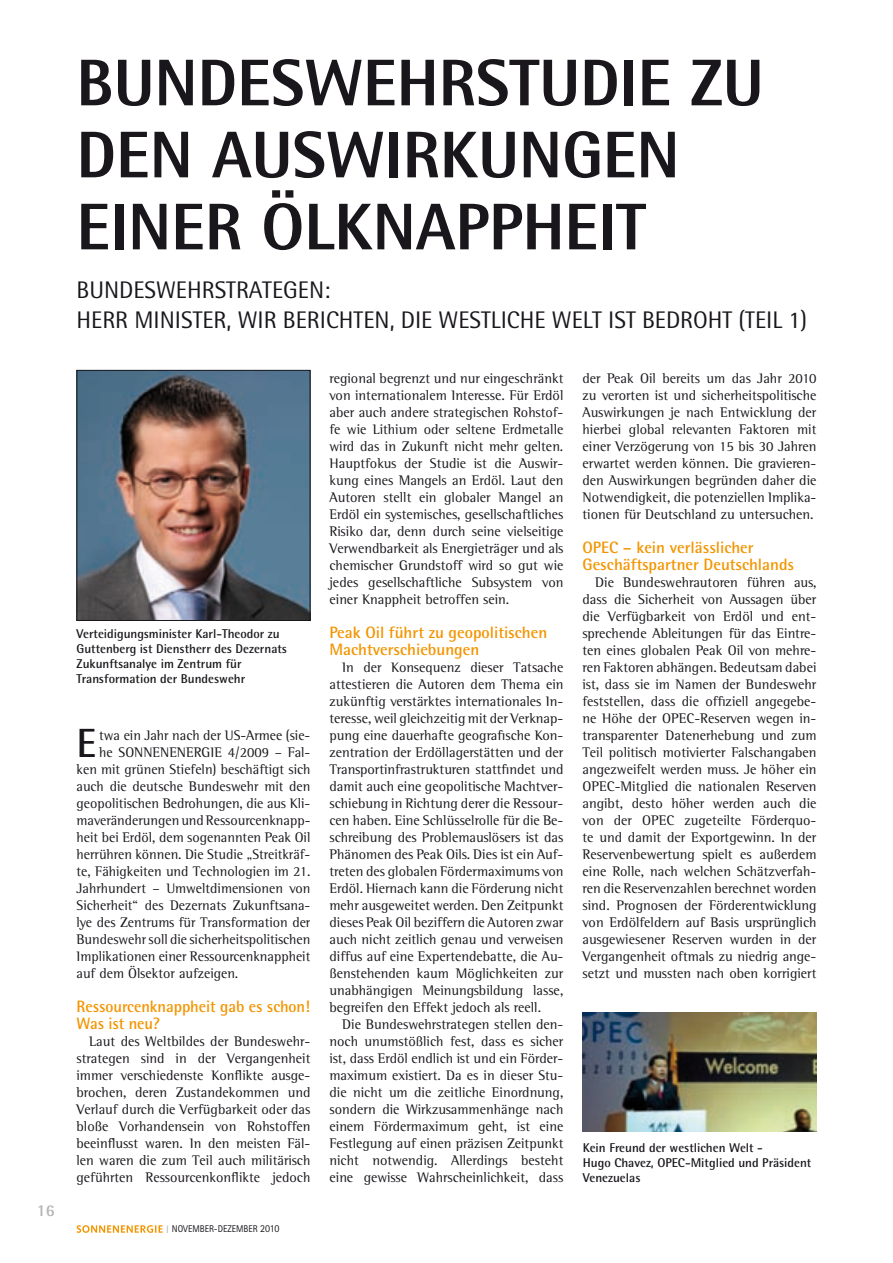
<style>
.page{position:relative;width:893px;height:1263px;background:#fff}
.page>*{position:absolute;margin:0;border:0;box-sizing:border-box;transform-origin:0 0}
.t1{font:800 66px/72px "Rotis Semi Sans Std";color:#1a171c}
.t2{font:700 40.8px "Rotis Semi Sans Std";color:#1a171c}
.t3{font:24px/30px "Rotis Semi Sans Std";color:#1a171c}
.t4{font:700 16.5px/17px "Rotis Semi Sans Std";color:#f39500}
.t5{font:700 16.5px "Rotis Semi Sans Std";color:#b1b3b4}
.t6{font:14.25px/17px "Rotis Semi Serif Std";color:#1a171c;text-align:justify}
.t7{font:700 12.75px/15px "Rotis Semi Sans Std";color:#1a171c}
.t8{font:9.75px "Rotis Sans Serif Std";color:#1a171c;scale:.95 1}
.s1{font-size:10.8px;color:#b1b3b4}
.s2{font-size:10.65px}
</style>
<div class="page">
<svg style="left:77px;top:1225px;width:86px;height:8px"></svg>
<img style="left:79px;top:372px;width:229px;height:247px">
<div style="left:77px;top:370px;width:233px;height:251px;border:1px solid #1a171c"></div>
<img style="left:583px;top:1012px;width:233px;height:119px">
<p class="t5" style="left:37px;top:1200px;width:19px">16</p>
<h1 class="t1" style="left:77px;top:46px;width:689px">BUNDESWEHRSTUDIE ZU<br>DEN AUSWIRKUNGEN<br>EINER ÖLKNAPPHEIT</h1>
<h3 class="t3" style="left:77px;top:274px;width:732px">BU NDESWEH RSTRATEGEN:<br>HERR MINISTER, WIR BERICHTEN, DIE WESTLICH E WELT IST BEDROHT (TEIL 1)</h3>
<p class="t7" style="left:77px;top:626px;width:212px">Verteidigungsminister Karl-Theodor zu Guttenberg ist Dienstherr des Dezernats Zukunftsanalye im Zentrum für Transformation der Bundeswehr</p>
<h2 class="t2" style="left:77px;top:718px;width:17px">E</h2>
<p class="t6" style="left:99px;top:727px;width:213px">twa ein Jahr nach der US-Armee (sie-</p>
<p class="t6" style="left:99px;top:744px;width:213px">he SONNENENERGIE 4/2009 – Fal-</p>
<p class="t6" style="left:77px;top:761px;width:235px">ken mit grünen Stiefeln) beschäftigt sich</p>
<p class="t6" style="left:77px;top:778px;width:235px">auch die deutsche Bundeswehr mit den</p>
<p class="t6" style="left:77px;top:795px;width:235px">geopolitischen Bedrohungen, die aus Kli-</p>
<p class="t6" style="left:77px;top:812px;width:235px">maveränderungen und Ressourcenknapp-</p>
<p class="t6" style="left:77px;top:829px;width:235px">heit bei Erdöl, dem sogenannten Peak Oil</p>
<p class="t6" style="left:77px;top:846px;width:235px">herrühren können. Die Studie „Streitkräf-</p>
<p class="t6" style="left:77px;top:863px;width:235px">te, Fähigkeiten und Technologien im 21.</p>
<p class="t6" style="left:77px;top:880px;width:235px">Jahrhundert – Umweltdimensionen von</p>
<p class="t6" style="left:77px;top:897px;width:235px">Sicherheit“ des Dezernats Zukunftsana-</p>
<p class="t6" style="left:77px;top:914px;width:235px">lye des Zentrums für Transformation der</p>
<p class="t6" style="left:77px;top:931px;width:235px">Bundeswehr soll die sicherheitspolitischen</p>
<p class="t6" style="left:77px;top:948px;width:235px">Implikationen einer Ressourcenknappheit</p>
<p class="t6" style="left:77px;top:965px;width:163px">auf dem Ölsektor aufzeigen.</p>
<p class="t4" style="left:77px;top:998px;width:235px">Ressourcenknappheit gab es schon!<br>Was ist neu?</p>
<p class="t6" style="left:77px;top:1033px;width:235px;text-indent:13px">Laut des Weltbildes der Bundeswehr&shy;strategen sind in der Vergangenheit immer verschiedenste Konflikte ausge&shy;brochen, deren Zustandekommen und Verlauf durch die Verfügbarkeit oder das bloße Vorhandensein von Rohstoffen beeinflusst waren. In den meisten Fäl&shy;len waren die zum Teil auch militärisch geführten Ressourcenkonflikte jedoch</p>
<p class="t8" style="left:166px;top:1223px;width:121px"><span class="s1">I</span> NOVEMBER-DEZEMBER <span class="s2">2010</span></p>
<p class="t6" style="left:330px;top:369px;width:235px">regional begrenzt und nur eingeschränkt von internationalem Interesse. Für Erdöl aber auch andere strategischen Rohstof&shy;fe wie Lithium oder seltene Erdmetalle wird das in Zukunft nicht mehr gelten.<br>Hauptfokus der Studie ist die Auswir&shy;kung eines Mangels an Erdöl. Laut den Autoren stellt ein globaler Mangel an Erdöl ein systemisches, gesellschaftliches Risiko dar, denn durch seine vielseitige Verwendbarkeit als Energieträger und als chemischer Grundstoff wird so gut wie jedes gesellschaftliche Subsystem von einer Knappheit betroffen sein.</p>
<p class="t4" style="left:330px;top:623px;width:219px">Peak Oil führt zu geopolitischen<br>Machtverschiebungen</p>
<p class="t6" style="left:330px;top:659px;width:235px;text-indent:13px">In der Konsequenz dieser Tatsache attestieren die Autoren dem Thema ein zukünftig verstärktes internationales In&shy;teresse, weil gleichzeitig mit der Verknap&shy;pung eine dauerhafte geografische Kon&shy;zentration der Erdöllagerstätten und der Transportinfrastrukturen stattfindet und damit auch eine geopolitische Machtver&shy;schiebung in Richtung derer die Ressour&shy;cen haben. Eine Schlüsselrolle für die Be&shy;schreibung des Problemauslösers ist das Phänomen des Peak Oils. Dies ist ein Auf&shy;treten des globalen Fördermaximums von Erdöl. Hiernach kann die Förderung nicht mehr ausgeweitet werden. Den Zeitpunkt dieses Peak Oil beziffern die Autoren zwar auch nicht zeitlich genau und verweisen diffus auf eine Expertendebatte, die Au&shy;ßenstehenden kaum Möglichkeiten zur unabhängigen Meinungsbildung lasse, begreifen den Effekt jedoch als reell.</p>
<p class="t6" style="left:330px;top:1016px;width:235px;text-indent:13px">Die Bundeswehrstrategen stellen den&shy;noch unumstößlich fest, dass es sicher ist, dass Erdöl endlich ist und ein Förder&shy;maximum existiert. Da es in dieser Stu&shy;die nicht um die zeitliche Einordnung, sondern die Wirkzusammenhänge nach einem Fördermaximum geht, ist eine Festlegung auf einen präzisen Zeitpunkt nicht notwendig. Allerdings besteht eine gewisse Wahrscheinlichkeit, dass</p>
<p class="t6" style="left:583px;top:370px;width:235px">der Peak Oil bereits um das Jahr 2010 zu verorten ist und sicherheitspolitische Auswirkungen je nach Entwicklung der hierbei global relevanten Faktoren mit einer Verzögerung von 15 bis 30 Jahren erwartet werden können. Die gravieren&shy;den Auswirkungen begründen daher die Notwendigkeit, die potenziellen Implika&shy;tionen für Deutschland zu untersuchen.</p>
<p class="t4" style="left:583px;top:538px;width:213px">OPEC – kein verlässlicher<br>Geschäftspartner Deutschlands</p>
<p class="t6" style="left:583px;top:573px;width:235px;text-indent:13px">Die Bundeswehrautoren führen aus, dass die Sicherheit von Aussagen über die Verfügbarkeit von Erdöl und ent&shy;sprechende Ableitungen für das Eintre&shy;ten eines globalen Peak Oil von mehre&shy;ren Faktoren abhängen. Bedeutsam dabei ist, dass sie im Namen der Bundeswehr feststellen, dass die offiziell angegebe&shy;ne Höhe der OPEC-Reserven wegen in&shy;transparenter Datenerhebung und zum Teil politisch motivierter Falschangaben angezweifelt werden muss. Je höher ein OPEC-Mitglied die nationalen Reserven angibt, desto höher werden auch die von der OPEC zugeteilte Förderquo&shy;te und damit der Exportgewinn. In der Reservenbewertung spielt es außerdem eine Rolle, nach welchen Schätzverfah&shy;ren die Reservenzahlen berechnet worden sind. Prognosen der Förderentwicklung von Erdölfeldern auf Basis ursprünglich ausgewiesener Reserven wurden in der Vergangenheit oftmals zu niedrig ange&shy;setzt und mussten nach oben korrigiert</p>
<p class="t7" style="left:583px;top:1140px;width:230px">Kein Freund der westlichen Welt -<br>Hugo Chavez, OPEC-M itglied und Präsident<br>Venezuelas</p>
</div>
